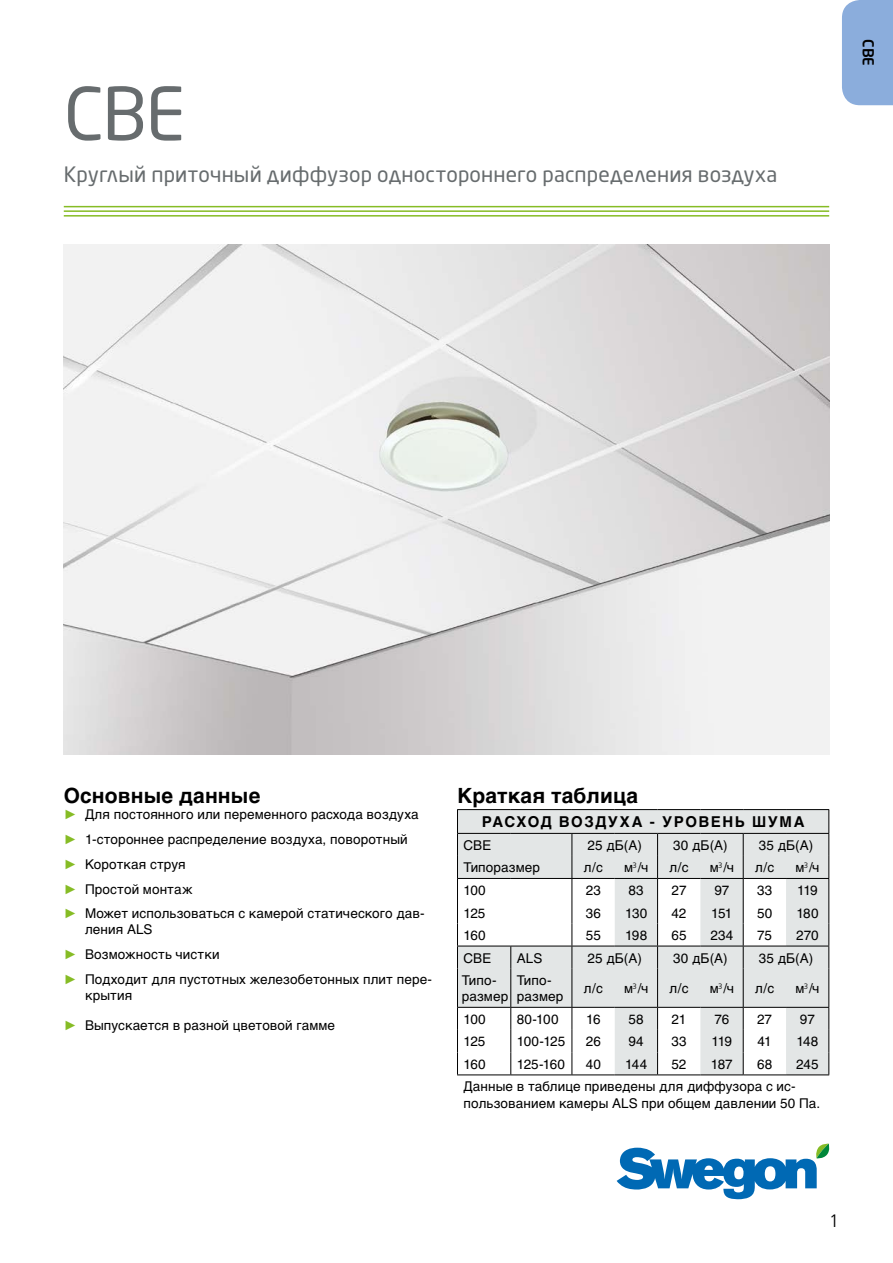
<style>
.page{position:relative;width:893px;height:1263px;background:#fff}
.page>*{position:absolute;margin:0;border:0;box-sizing:border-box;transform-origin:0 0}
.t1{font:72px "Neo Sans Pro Cyr";color:#676c6e}
.t2{font:21px "Neo Sans Pro Cyr";letter-spacing:.005em;color:#676c6e}
.t3{font:700 21px "Helvetica Cyr";letter-spacing:.005em;color:#000}
.t4{font:300 18px "Frutiger";color:#000}
.t5{font:700 15px "Helvetica Cyr";letter-spacing:.105em;color:#000}
.t6{font:500 15px "Neo Sans Pro Cyr";color:#000}
.t7{font:13.5px/24.8px "Helvetica Cyr Upright";letter-spacing:.01em;color:#000}
.s1{font-family:"Times New Roman";color:#86bc25}
</style>
<div class="page">
<svg style="left:617px;top:1143px;width:212px;height:56px"></svg>
<hr style="left:64px;top:206px;width:765px;height:1px;background:#86bc25">
<hr style="left:64px;top:210px;width:765px;height:2px;background:#86bc25">
<hr style="left:64px;top:215px;width:765px;height:2px;background:#86bc25">
<div style="left:842px;top:0;width:51px;height:105px;background:#8baddc"></div>
<svg style="left:458px;top:810px;width:370px;height:264px;fill:#e3e6e6"></svg>
<hr style="left:457px;top:809px;width:54px;height:1px;background:#000">
<hr style="left:511px;top:809px;width:61px;height:1px;background:#000">
<hr style="left:572px;top:809px;width:43px;height:1px;background:#000">
<hr style="left:615px;top:809px;width:43px;height:1px;background:#000">
<hr style="left:658px;top:809px;width:42px;height:1px;background:#000">
<hr style="left:700px;top:809px;width:43px;height:1px;background:#000">
<hr style="left:743px;top:809px;width:43px;height:1px;background:#000">
<hr style="left:786px;top:809px;width:43px;height:1px;background:#000">
<hr style="left:457px;top:833px;width:54px;height:1px;background:#000">
<hr style="left:511px;top:833px;width:61px;height:1px;background:#000">
<hr style="left:572px;top:833px;width:43px;height:1px;background:#000">
<hr style="left:615px;top:833px;width:43px;height:1px;background:#000">
<hr style="left:658px;top:833px;width:42px;height:1px;background:#000">
<hr style="left:700px;top:833px;width:43px;height:1px;background:#000">
<hr style="left:743px;top:833px;width:43px;height:1px;background:#000">
<hr style="left:786px;top:833px;width:43px;height:1px;background:#000">
<svg style="left:510px;top:947px;width:1px;height:21px"></svg>
<hr style="left:457px;top:968px;width:1px;height:39px;background:#000">
<hr style="left:510px;top:968px;width:1px;height:39px;background:#000">
<hr style="left:572px;top:968px;width:1px;height:39px;background:#000">
<hr style="left:828px;top:968px;width:1px;height:39px;background:#000">
<hr style="left:457px;top:1074px;width:54px;height:1px;background:#000">
<hr style="left:511px;top:1074px;width:61px;height:1px;background:#000">
<hr style="left:572px;top:1074px;width:43px;height:1px;background:#000">
<hr style="left:615px;top:1074px;width:43px;height:1px;background:#000">
<hr style="left:658px;top:1074px;width:42px;height:1px;background:#000">
<hr style="left:700px;top:1074px;width:43px;height:1px;background:#000">
<hr style="left:743px;top:1074px;width:43px;height:1px;background:#000">
<hr style="left:786px;top:1074px;width:43px;height:1px;background:#000">
<hr style="left:457px;top:1007px;width:54px;height:1px;background:#000">
<hr style="left:511px;top:1007px;width:61px;height:1px;background:#000">
<hr style="left:572px;top:1007px;width:43px;height:1px;background:#000">
<hr style="left:615px;top:1007px;width:43px;height:1px;background:#000">
<hr style="left:658px;top:1007px;width:42px;height:1px;background:#000">
<hr style="left:700px;top:1007px;width:43px;height:1px;background:#000">
<hr style="left:743px;top:1007px;width:43px;height:1px;background:#000">
<hr style="left:786px;top:1007px;width:43px;height:1px;background:#000">
<svg style="left:457px;top:1008px;width:1px;height:66px"></svg>
<svg style="left:510px;top:1008px;width:1px;height:66px"></svg>
<svg style="left:572px;top:1008px;width:1px;height:66px"></svg>
<svg style="left:828px;top:1008px;width:1px;height:66px"></svg>
<hr style="left:457px;top:878px;width:54px;height:1px;background:#000">
<hr style="left:511px;top:878px;width:61px;height:1px;background:#000">
<hr style="left:572px;top:878px;width:43px;height:1px;background:#000">
<hr style="left:615px;top:878px;width:43px;height:1px;background:#000">
<hr style="left:658px;top:878px;width:42px;height:1px;background:#000">
<hr style="left:700px;top:878px;width:43px;height:1px;background:#000">
<hr style="left:743px;top:878px;width:43px;height:1px;background:#000">
<hr style="left:786px;top:878px;width:43px;height:1px;background:#000">
<svg style="left:457px;top:810px;width:1px;height:158px"></svg>
<svg style="left:572px;top:834px;width:1px;height:134px"></svg>
<svg style="left:828px;top:810px;width:1px;height:158px"></svg>
<hr style="left:457px;top:946px;width:54px;height:1px;background:#000">
<hr style="left:511px;top:946px;width:61px;height:1px;background:#000">
<hr style="left:572px;top:946px;width:43px;height:1px;background:#000">
<hr style="left:615px;top:946px;width:43px;height:1px;background:#000">
<hr style="left:658px;top:946px;width:42px;height:1px;background:#000">
<hr style="left:700px;top:946px;width:43px;height:1px;background:#000">
<hr style="left:743px;top:946px;width:43px;height:1px;background:#000">
<hr style="left:786px;top:946px;width:43px;height:1px;background:#000">
<svg style="left:657px;top:834px;width:1px;height:134px"></svg>
<hr style="left:657px;top:968px;width:1px;height:39px;background:#000">
<svg style="left:657px;top:1008px;width:1px;height:66px"></svg>
<svg style="left:743px;top:834px;width:1px;height:134px"></svg>
<hr style="left:743px;top:968px;width:1px;height:39px;background:#000">
<svg style="left:743px;top:1008px;width:1px;height:66px"></svg>
<img style="left:64px;top:244px;width:765px;height:510px">
<h1 class="t1" style="left:64px;top:70px;width:123px">CBE</h1>
<h2 class="t2" style="left:64px;top:161px;width:715px">Круглый приточный диффузор одностороннего распределения воздуха</h2>
<p class="t6" style="left:878px;top:39px;width:28px;rotate:90deg">CBE</p>
<h2 class="t3" style="left:64px;top:784px;width:198px">Основные данные</h2>
<p class="t7" style="left:64px;top:802px;width:362px"><span class="s1">►</span> Для постоянного или переменного расхода воздуха <span class="s1">►</span> 1-стороннее распределение воздуха, поворотный<br><span class="s1">►</span> Короткая струя<br><span class="s1">►</span> Простой монтаж<br><span class="s1">►</span> Может использоваться с камерой статического дав-</p>
<p class="t7" style="left:64px;top:917px;width:370px;text-indent:21px">ления ALS<br><span class="s1">►</span> Возможность чистки<br><span class="s1">►</span> Подходит для пустотных железобетонных плит пере-</p>
<p class="t7" style="left:85px;top:983px;width:49px">крытия</p>
<p class="t7" style="left:64px;top:1013px;width:273px"><span class="s1">►</span> Выпускается в разной цветовой гамме</p>
<h2 class="t3" style="left:457px;top:784px;width:183px">Краткая таблица</h2>
<p class="t5" style="left:482px;top:813px;width:324px">РАСХОД ВОЗДУХА - УРОВЕНЬ ШУМА</p>
<p class="t7" style="left:463px;top:833px;width:29px">CBE</p>
<p class="t7" style="left:587px;top:833px;width:56px">25 дБ(A)</p>
<p class="t7" style="left:673px;top:833px;width:56px">30 дБ(A)</p>
<p class="t7" style="left:759px;top:833px;width:56px">35 дБ(A)</p>
<p class="t7" style="left:463px;top:855px;width:78px">Типоразмер</p>
<p class="t7" style="left:584px;top:855px;width:21px">л/с</p>
<p class="t7" style="left:624px;top:855px;width:26px">м<sup>3</sup> /ч</p>
<p class="t7" style="left:669px;top:855px;width:21px">л/с</p>
<p class="t7" style="left:710px;top:855px;width:26px">м<sup>3</sup> /ч</p>
<p class="t7" style="left:755px;top:855px;width:21px">л/с</p>
<p class="t7" style="left:795px;top:855px;width:26px">м<sup>3</sup> /ч</p>
<p class="t7" style="left:463px;top:878px;width:24px">100</p>
<p class="t7" style="left:586px;top:878px;width:17px">23</p>
<p class="t7" style="left:628px;top:878px;width:17px">83</p>
<p class="t7" style="left:671px;top:878px;width:17px">27</p>
<p class="t7" style="left:714px;top:878px;width:16px">97</p>
<p class="t7" style="left:757px;top:878px;width:17px">33</p>
<p class="t7" style="left:797px;top:878px;width:22px">119</p>
<p class="t7" style="left:463px;top:900px;width:23px">125</p>
<p class="t7" style="left:586px;top:900px;width:17px">36</p>
<p class="t7" style="left:625px;top:900px;width:24px">130</p>
<p class="t7" style="left:671px;top:900px;width:17px">42</p>
<p class="t7" style="left:711px;top:900px;width:23px">151</p>
<p class="t7" style="left:757px;top:900px;width:17px">50</p>
<p class="t7" style="left:796px;top:900px;width:24px">180</p>
<p class="t7" style="left:463px;top:923px;width:24px">160</p>
<p class="t7" style="left:586px;top:923px;width:17px">55</p>
<p class="t7" style="left:625px;top:923px;width:24px">198</p>
<p class="t7" style="left:671px;top:923px;width:17px">65</p>
<p class="t7" style="left:710px;top:923px;width:24px">234</p>
<p class="t7" style="left:757px;top:923px;width:16px">75</p>
<p class="t7" style="left:796px;top:923px;width:24px">270</p>
<p class="t7" style="left:463px;top:945px;width:29px">CBE</p>
<p class="t7" style="left:517px;top:945px;width:27px">ALS</p>
<p class="t7" style="left:587px;top:945px;width:56px">25 дБ(A)</p>
<p class="t7" style="left:673px;top:945px;width:56px">30 дБ(A)</p>
<p class="t7" style="left:759px;top:945px;width:56px">35 дБ(A)</p>
<p class="t7" style="left:462px;top:972px;width:48px;line-height:16.2px">Типо&shy;размер</p>
<p class="t7" style="left:517px;top:972px;width:48px;line-height:16.2px">Типо&shy;размер</p>
<p class="t7" style="left:584px;top:976px;width:21px">л/с</p>
<p class="t7" style="left:624px;top:976px;width:26px">м<sup>3</sup> /ч</p>
<p class="t7" style="left:669px;top:976px;width:21px">л/с</p>
<p class="t7" style="left:710px;top:976px;width:26px">м<sup>3</sup> /ч</p>
<p class="t7" style="left:755px;top:976px;width:21px">л/с</p>
<p class="t7" style="left:795px;top:976px;width:26px">м<sup>3</sup> /ч</p>
<p class="t7" style="left:463px;top:1007px;width:24px">100</p>
<p class="t7" style="left:517px;top:1007px;width:43px">80-100</p>
<p class="t7" style="left:586px;top:1007px;width:16px">16</p>
<p class="t7" style="left:629px;top:1007px;width:17px">58</p>
<p class="t7" style="left:672px;top:1007px;width:16px">21</p>
<p class="t7" style="left:714px;top:1007px;width:16px">76</p>
<p class="t7" style="left:757px;top:1007px;width:17px">27</p>
<p class="t7" style="left:800px;top:1007px;width:16px">97</p>
<p class="t7" style="left:463px;top:1029px;width:23px">125</p>
<p class="t7" style="left:517px;top:1029px;width:50px">100-125</p>
<p class="t7" style="left:586px;top:1029px;width:17px">26</p>
<p class="t7" style="left:628px;top:1029px;width:17px">94</p>
<p class="t7" style="left:671px;top:1029px;width:17px">33</p>
<p class="t7" style="left:711px;top:1029px;width:22px">119</p>
<p class="t7" style="left:757px;top:1029px;width:16px">41</p>
<p class="t7" style="left:796px;top:1029px;width:23px">148</p>
<p class="t7" style="left:463px;top:1052px;width:24px">160</p>
<p class="t7" style="left:517px;top:1052px;width:50px">125-160</p>
<p class="t7" style="left:586px;top:1052px;width:17px">40</p>
<p class="t7" style="left:625px;top:1052px;width:24px">144</p>
<p class="t7" style="left:671px;top:1052px;width:16px">52</p>
<p class="t7" style="left:711px;top:1052px;width:23px">187</p>
<p class="t7" style="left:757px;top:1052px;width:17px">68</p>
<p class="t7" style="left:796px;top:1052px;width:24px">245</p>
<p class="t7" style="left:463px;top:1079px;width:358px;line-height:16.2px">Данные в таблице приведены для диффузора с ис&shy;пользованием камеры ALS при общем давлении 50 Пa.</p>
<h3 class="t4" style="left:829px;top:1210px;width:12px">1</h3>
</div>
